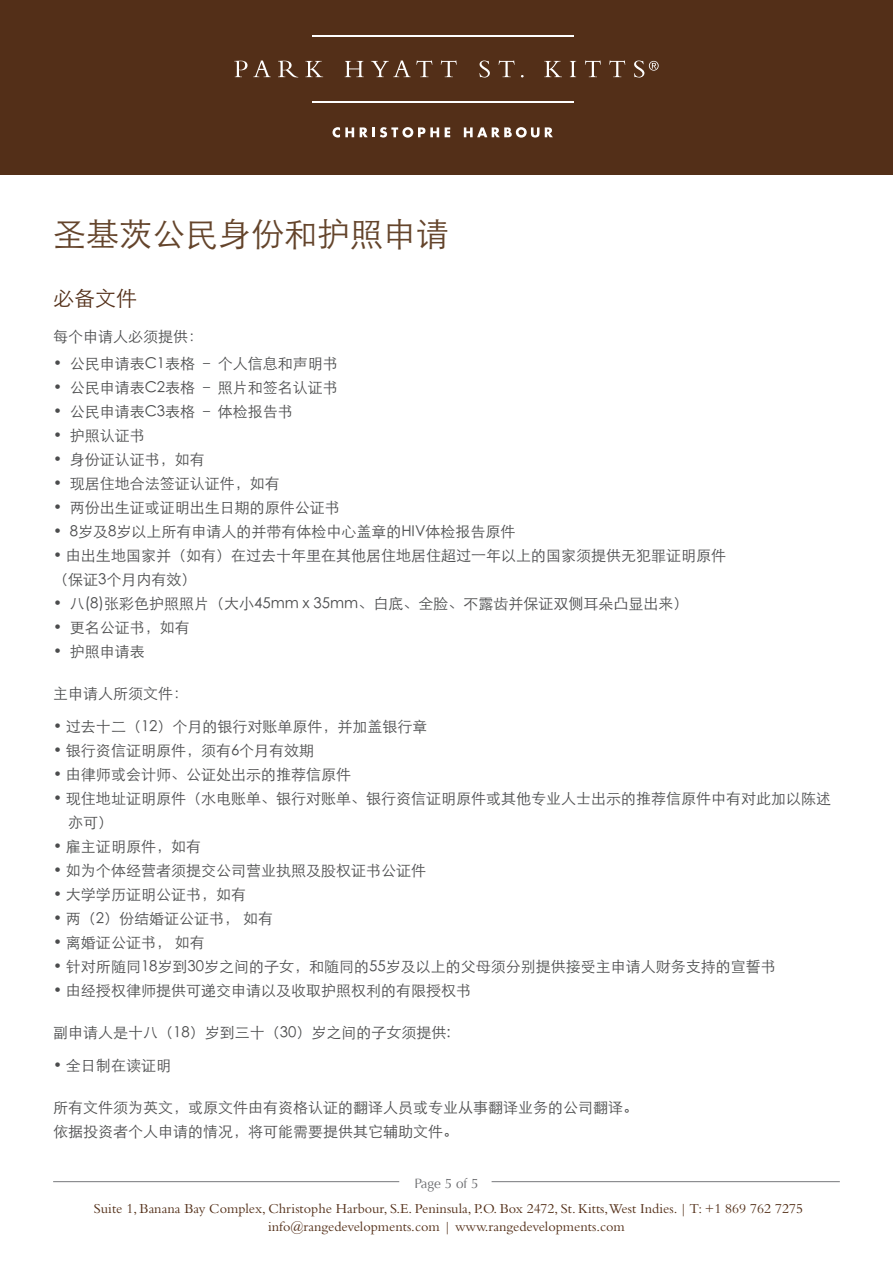
<style>
.page{position:relative;width:893px;height:1263px;background:#fff}
.page>*{position:absolute;margin:0;border:0;box-sizing:border-box;transform-origin:0 0}
.t1{font:33px "ST Xihei";color:#64442b}
.t2{font:21px "ST Xihei";color:#532f18}
.t3{font:15px/24px "ST Xihei";color:#4b4c4d}
.t4{font:14.25px "Bembo";color:#532f18}
.t5{font:13.5px "Optima";color:#6c6d70}
</style>
<div class="page">
<div style="left:0;top:0;width:893px;height:175px;background:#532f18"></div>
<svg style="left:332px;top:127px;width:22px;height:11px"></svg>
<svg style="left:360px;top:127px;width:79px;height:11px"></svg>
<svg style="left:445px;top:127px;width:5px;height:10px"></svg>
<svg style="left:464px;top:127px;width:75px;height:11px"></svg>
<svg style="left:545px;top:127px;width:8px;height:10px"></svg>
<hr style="left:312px;top:35px;width:262px;height:1px;background:#fff">
<hr style="left:312px;top:102px;width:262px;height:1px;background:#fff">
<svg style="left:234px;top:61px;width:37px;height:16px"></svg>
<svg style="left:278px;top:61px;width:20px;height:17px"></svg>
<svg style="left:305px;top:61px;width:18px;height:16px"></svg>
<svg style="left:345px;top:61px;width:19px;height:16px"></svg>
<svg style="left:371px;top:61px;width:61px;height:16px"></svg>
<svg style="left:441px;top:61px;width:16px;height:16px"></svg>
<svg style="left:479px;top:61px;width:11px;height:17px"></svg>
<svg style="left:499px;top:61px;width:16px;height:16px"></svg>
<svg style="left:544px;top:61px;width:18px;height:16px"></svg>
<svg style="left:570px;top:61px;width:6px;height:16px"></svg>
<svg style="left:585px;top:61px;width:16px;height:16px"></svg>
<svg style="left:609px;top:61px;width:16px;height:16px"></svg>
<svg style="left:634px;top:61px;width:25px;height:17px"></svg>
<hr style="left:53px;top:1181px;width:346px;height:1px;background:#76787b">
<hr style="left:492px;top:1181px;width:348px;height:1px;background:#76787b">
<p class="t1" style="left:53px;top:218px;width:398px">圣基茨公民身份和护照申请</p>
<p class="t2" style="left:53px;top:288px;width:86px">必备文件</p>
<p class="t3" style="left:53px;top:325px;width:152px">每个申请人必须提供：</p>
<p class="t3" style="left:53px;top:352px;width:286px">• 公民申请表C1表格 – 个人信息和声明书</p>
<p class="t3" style="left:53px;top:376px;width:286px">• 公民申请表C2表格 – 照片和签名认证书</p>
<p class="t3" style="left:53px;top:400px;width:241px">• 公民申请表C3表格 – 体检报告书</p>
<p class="t3" style="left:53px;top:424px;width:93px">• 护照认证书</p>
<p class="t3" style="left:53px;top:448px;width:153px">• 身份证认证书，如有</p>
<p class="t3" style="left:53px;top:472px;width:228px">• 现居住地合法签证认证件，如有</p>
<p class="t3" style="left:53px;top:496px;width:288px">• 两份出生证或证明出生日期的原件公证书</p>
<p class="t3" style="left:53px;top:520px;width:464px">• 8岁及8岁以上所有申请人的并带有体检中心盖章的HIV体检报告原件</p>
<p class="t3" style="left:53px;top:544px;width:674px">• 由出生地国家并（如有）在过去十年里在其他居住地居住超过一年以上的国家须提供无犯罪证明原件</p>
<p class="t3" style="left:53px;top:568px;width:145px">（保证3个月内有效）</p>
<p class="t3" style="left:53px;top:592px;width:637px">• 八(8)张彩色护照照片（大小45mm x 35mm、白底、全脸、不露齿并保证双侧耳朵凸显出来）</p>
<p class="t3" style="left:53px;top:616px;width:138px">• 更名公证书，如有</p>
<p class="t3" style="left:53px;top:640px;width:93px">• 护照申请表</p>
<p class="t3" style="left:53px;top:682px;width:137px">主申请人所须文件：</p>
<p class="t3" style="left:53px;top:715px;width:376px">• 过去十二（12）个月的银行对账单原件，并加盖银行章</p>
<p class="t3" style="left:53px;top:739px;width:263px">• 银行资信证明原件，须有6个月有效期</p>
<p class="t3" style="left:53px;top:763px;width:299px">• 由律师或会计师、公证处出示的推荐信原件</p>
<p class="t3" style="left:68px;top:787px;width:764px;text-indent:-15px">• 现住地址证明原件（水电账单、银行对账单、银行资信证明原件或其他专业人士出示的推荐信原件中有对此加以陈述亦可）</p>
<p class="t3" style="left:53px;top:835px;width:149px">• 雇主证明原件，如有</p>
<p class="t3" style="left:53px;top:859px;width:374px">• 如为个体经营者须提交公司营业执照及股权证书公证件</p>
<p class="t3" style="left:53px;top:883px;width:194px">• 大学学历证明公证书，如有</p>
<p class="t3" style="left:53px;top:907px;width:221px">• 两（2）份结婚证公证书， 如有</p>
<p class="t3" style="left:53px;top:931px;width:153px">• 离婚证公证书， 如有</p>
<p class="t3" style="left:53px;top:955px;width:724px">• 针对所随同18岁到30岁之间的子女，和随同的55岁及以上的父母须分别提供接受主申请人财务支持的宣誓书</p>
<p class="t3" style="left:53px;top:979px;width:419px">• 由经授权律师提供可递交申请以及收取护照权利的有限授权书</p>
<p class="t3" style="left:53px;top:1021px;width:399px">副申请人是十八（18）岁到三十（30）岁之间的子女须提供:</p>
<p class="t3" style="left:53px;top:1054px;width:119px">• 全日制在读证明</p>
<p class="t3" style="left:53px;top:1096px;width:587px">所有文件须为英文，或原文件由有资格认证的翻译人员或专业从事翻译业务的公司翻译。</p>
<p class="t3" style="left:53px;top:1120px;width:407px">依据投资者个人申请的情况，将可能需要提供其它辅助文件。</p>
<p class="t5" style="left:414px;top:1175px;width:66px">Page 5 of 5</p>
<p class="t4" style="left:94px;top:1200px;width:711px">Suite 1, Banana Bay Complex, Christophe Harbour, S.E. Peninsula, P.O. Box 2472, St. Kitts,West Indies. | T: +1 869 762 7275</p>
<p class="t4" style="left:268px;top:1218px;width:358px">info@rangedevelopments.com | www.rangedevelopments.com</p>
</div>
